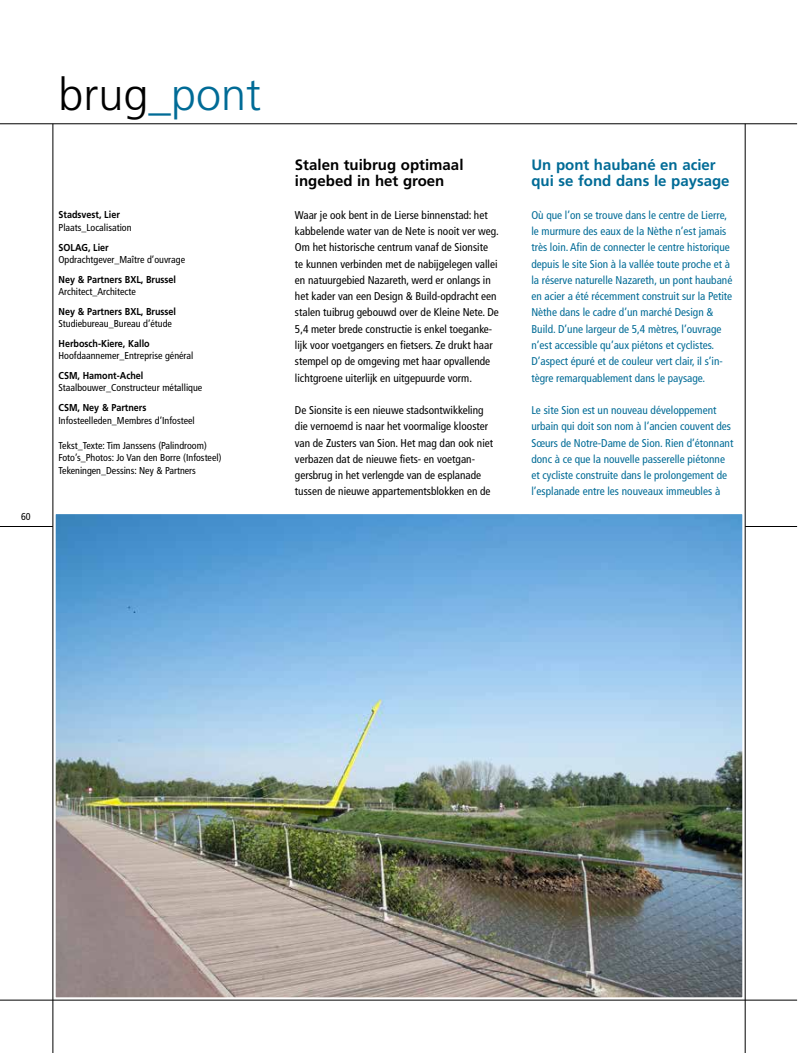
<style>
.page{position:relative;width:798px;height:1053px;background:#fff}
.page>*{position:absolute;margin:0;border:0;box-sizing:border-box;transform-origin:0 0}
.t1{font:300 45px "Frutiger LT Pro";color:#006b96}
.t2{font:700 15px/16.2px "Frutiger LT Pro";color:#006b96}
.t3{font:700 15px/16.2px "Frutiger LT Pro";color:#000}
.t4{font:condensed 11.25px/16.2px "Frutiger LT Pro";color:#006b96}
.t5{font:condensed 11.25px/16.2px "Frutiger LT Pro";color:#000}
.t6{font:condensed 10px/12.5px "Frutiger LT Pro";color:#000}
.t7{font:700 10px "Frutiger LT Pro";color:#000;scale:.9 1}
.s1{color:#000}
</style>
<div class="page">
<img style="left:56px;top:514px;width:685px;height:482px">
<hr style="left:744px;top:526px;width:52px;height:1px;background:#000">
<hr style="left:0;top:526px;width:53px;height:1px;background:#000">
<hr style="left:0;top:123px;width:796px;height:1px;background:#000">
<hr style="left:0;top:999px;width:796px;height:1px;background:#000">
<hr style="left:744px;top:124px;width:1px;height:928px;background:#000">
<hr style="left:53px;top:124px;width:1px;height:928px;background:#000">
<h1 class="t1" style="left:58px;top:68px;width:204px"><span class="s1">brug</span>_pont</h1>
<p class="t6" style="left:21px;top:510px;width:11px">60</p>
<p class="t7" style="left:58px;top:209px;width:70px">Stadsvest, Lier</p>
<p class="t6" style="left:58px;top:221px;width:74px">Plaats_Localisation</p>
<p class="t7" style="left:58px;top:241px;width:57px">SOLAG, Lier</p>
<p class="t6" style="left:58px;top:253px;width:128px">Opdrachtgever_Maître d’ouvrage</p>
<p class="t7" style="left:58px;top:273px;width:132px">Ney &amp; Partners BXL, Brussel</p>
<p class="t6" style="left:58px;top:285px;width:79px">Architect_Architecte</p>
<p class="t7" style="left:58px;top:305px;width:132px">Ney &amp; Partners BXL, Brussel</p>
<p class="t6" style="left:58px;top:317px;width:115px">Studiebureau_Bureau d’étude</p>
<p class="t7" style="left:58px;top:337px;width:103px">Herbosch-Kiere, Kallo</p>
<p class="t6" style="left:58px;top:350px;width:136px">Hoofdaannemer_Entreprise général</p>
<p class="t7" style="left:58px;top:369px;width:96px">CSM, Hamont-Achel</p>
<p class="t6" style="left:58px;top:382px;width:145px">Staalbouwer_Constructeur métallique</p>
<p class="t7" style="left:58px;top:401px;width:99px">CSM, Ney &amp; Partners</p>
<p class="t6" style="left:58px;top:414px;width:138px">Infosteelleden_Membres d’Infosteel</p>
<p class="t6" style="left:58px;top:439px;width:164px">Tekst_Texte: Tim Janssens (Palindroom)<br>Foto’s_Photos: Jo Van den Borre (Infosteel)<br>Tekeningen_Dessins: Ney &amp; Partners</p>
<h2 class="t3" style="left:295px;top:157px;width:170px">Stalen tuibrug optimaal ingebed in het groen</h2>
<p class="t5" style="left:295px;top:207px;width:205px">Waar je ook bent in de Lierse binnenstad: het kabbelende water van de Nete is nooit ver weg.<br>Om het historische centrum vanaf de Sionsite te kunnen verbinden met de nabijgelegen vallei en natuurgebied Nazareth, werd er onlangs in het kader van een Design &amp; Build-opdracht een stalen tuibrug gebouwd over de Kleine Nete. De 5,4 meter brede constructie is enkel toeganke&shy;lijk voor voetgangers en fietsers. Ze drukt haar stempel op de omgeving met haar opvallende lichtgroene uiterlijk en uitgepuurde vorm.</p>
<p class="t5" style="left:295px;top:402px;width:200px">De Sionsite is een nieuwe stadsontwikkeling die vernoemd is naar het voormalige klooster van de Zusters van Sion. Het mag dan ook niet verbazen dat de nieuwe fiets- en voetgan&shy;gersbrug in het verlengde van de esplanade tussen de nieuwe appartementsblokken en de</p>
<h2 class="t2" style="left:531px;top:157px;width:199px">Un pont haubané en acier qui se fond dans le paysage</h2>
<p class="t4" style="left:531px;top:207px;width:202px">Où que l’on se trouve dans le centre de Lierre, le murmure des eaux de la Nèthe n’est jamais très loin. Afin de connecter le centre historique depuis le site Sion à la vallée toute proche et à la réserve naturelle Nazareth, un pont haubané en acier a été récemment construit sur la Petite Nèthe dans le cadre d’un marché Design &amp; Build. D’une largeur de 5,4 mètres, l’ouvrage n’est accessible qu’aux piétons et cyclistes.<br>D’aspect épuré et de couleur vert clair, il s’in&shy;tègre remarquablement dans le paysage.</p>
<p class="t4" style="left:531px;top:402px;width:203px">Le site Sion est un nouveau développement urbain qui doit son nom à l’ancien couvent des Sœurs de Notre-Dame de Sion. Rien d’étonnant donc à ce que la nouvelle passerelle piétonne et cycliste construite dans le prolongement de l’esplanade entre les nouveaux immeubles à</p>
</div>
